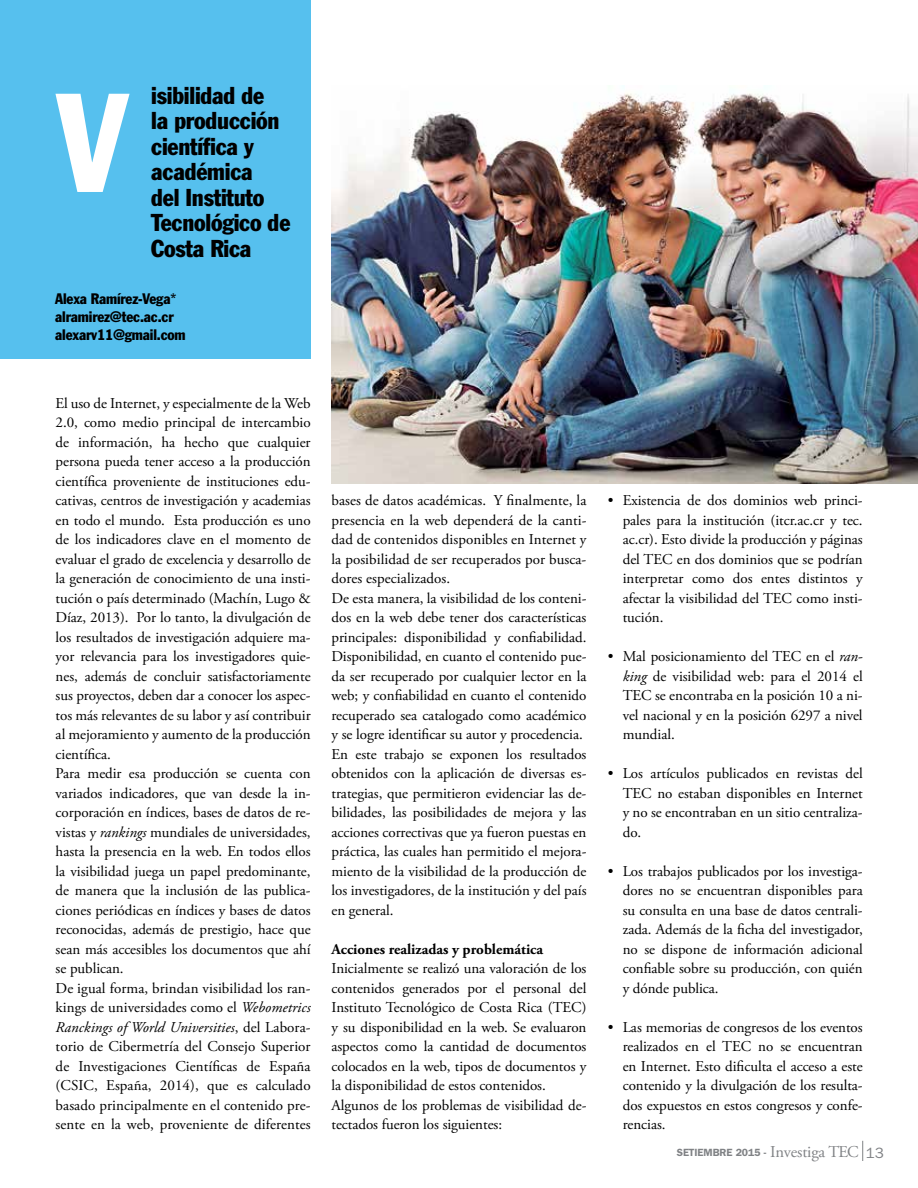
<style>
.page{position:relative;width:918px;height:1188px;background:#fff}
.page>*{position:absolute;margin:0;border:0;box-sizing:border-box;transform-origin:0 0}
.t1{font:condensed 138px "Franklin Gothic";color:#fff}
.t2{font:condensed 24px/25.5px "Franklin Gothic";letter-spacing:-.01em;color:#000}
.t3{font:15px/19.5px "Adobe Garamond Pro";letter-spacing:-.005em;color:#000;text-align:justify}
.t4{font:condensed 15px/18px "Franklin Gothic";letter-spacing:-.01em;color:#000}
.t5{font:700 15px "Adobe Garamond Pro";color:#000}
.t6{font:600 10.5px "Franklin Gothic";letter-spacing:-.01em;color:#808285}
.s1{font-style:italic}
.s2{font-family:"Adobe Garamond Pro";font-weight:400;font-size:16.5px}
.s3{font-weight:400;font-size:15px}
</style>
<div class="page">
<svg style="left:862px;top:1141px;width:1px;height:20px"></svg>
<div style="left:0;top:0;width:310px;height:358px;background:#56c0ee"></div>
<img style="left:332px;top:85px;width:586px;height:399px">
<h1 class="t1" style="left:57px;top:59px;width:73px">V</h1>
<h2 class="t2" style="left:151px;top:82px;width:141px">isibilidad de<br>la producción científica y académica<br>del Instituto<br>Tecnológico de<br>Costa Rica</h2>
<p class="t4" style="left:55px;top:289px;width:132px">Alexa Ramírez-Vega* alramirez@tec.ac.cr alexarv11@gmail.com</p>
<p class="t3" style="left:56px;top:394px;width:257px;text-align:left">El uso de Internet, y especialmente de la Web 2.0, como medio principal de intercambio de información, ha hecho que cualquier persona pueda tener acceso a la producción científica proveniente de instituciones edu&shy;cativas, centros de investigación y academias en todo el mundo. Esta producción es uno de los indicadores clave en el momento de evaluar el grado de excelencia y desarrollo de la generación de conocimiento de una insti&shy;tución o país determinado (Machín, Lugo &amp; Díaz, 2013). Por lo tanto, la divulgación de los resultados de investigación adquiere ma&shy;yor relevancia para los investigadores quie&shy;nes, además de concluir satisfactoriamente sus proyectos, deben dar a conocer los aspec&shy;tos más relevantes de su labor y así contribuir al mejoramiento y aumento de la producción científica.<br>Para medir esa producción se cuenta con variados indicadores, que van desde la in&shy;corporación en índices, bases de datos de re&shy;vistas y <span class="s1">rankings</span> mundiales de universidades, hasta la presencia en la web. En todos ellos la visibilidad juega un papel predominante, de manera que la inclusión de las publica&shy;ciones periódicas en índices y bases de datos reconocidas, además de prestigio, hace que sean más accesibles los documentos que ahí se publican.<br>De igual forma, brindan visibilidad los ran&shy;kings de universidades como el <span class="s1">Webometrics Ranckings of World Universities</span>, del Labora&shy;torio de Cibermetría del Consejo Superior de Investigaciones Científicas de España (CSIC, España, 2014), que es calculado basado principalmente en el contenido pre&shy;sente en la web, proveniente de diferentes</p>
<p class="t3" style="left:332px;top:491px;width:257px;text-align:left">bases de datos académicas. Y finalmente, la presencia en la web dependerá de la canti&shy;dad de contenidos disponibles en Internet y la posibilidad de ser recuperados por busca&shy;dores especializados.<br>De esta manera, la visibilidad de los conteni&shy;dos en la web debe tener dos características principales: disponibilidad y confiabilidad.<br>Disponibilidad, en cuanto el contenido pue&shy;da ser recuperado por cualquier lector en la web; y confiabilidad en cuanto el contenido recuperado sea catalogado como académico y se logre identificar su autor y procedencia.<br>En este trabajo se exponen los resultados obtenidos con la aplicación de diversas es&shy;trategias, que permitieron evidenciar las de&shy;bilidades, las posibilidades de mejora y las acciones correctivas que ya fueron puestas en práctica, las cuales han permitido el mejora&shy;miento de la visibilidad de la producción de los investigadores, de la institución y del país en general.</p>
<p class="t5" style="left:332px;top:940px;width:213px">Acciones realizadas y problemática</p>
<p class="t3" style="left:332px;top:959px;width:257px;text-align:left">Inicialmente se realizó una valoración de los contenidos generados por el personal del Instituto Tecnológico de Costa Rica (TEC) y su disponibilidad en la web. Se evaluaron aspectos como la cantidad de documentos colocados en la web, tipos de documentos y la disponibilidad de estos contenidos.<br>Algunos de los problemas de visibilidad de&shy;tectados fueron los siguientes:</p>
<p class="t3" style="left:623px;top:491px;width:241px;text-indent:-15px">• Existencia de dos dominios web princi&shy;pales para la institución (itcr.ac.cr y tec. ac.cr). Esto divide la producción y páginas del TEC en dos dominios que se podrían interpretar como dos entes distintos y afectar la visibilidad del TEC como insti&shy;tución.</p>
<p class="t3" style="left:623px;top:647px;width:242px;text-indent:-15px">• Mal posicionamiento del TEC en el <span class="s1">ran&shy;king</span> de visibilidad web: para el 2014 el TEC se encontraba en la posición 10 a ni&shy;vel nacional y en la posición 6297 a nivel mundial.</p>
<p class="t3" style="left:623px;top:764px;width:241px;text-indent:-15px">• Los artículos publicados en revistas del TEC no estaban disponibles en Internet y no se encontraban en un sitio centraliza&shy;do.</p>
<p class="t3" style="left:623px;top:862px;width:242px;text-indent:-15px">• Los trabajos publicados por los investiga&shy;dores no se encuentran disponibles para su consulta en una base de datos centrali&shy;zada. Además de la ficha del investigador, no se dispone de información adicional confiable sobre su producción, con quién y dónde publica.</p>
<p class="t3" style="left:623px;top:1018px;width:241px;text-indent:-15px">• Las memorias de congresos de los eventos realizados en el TEC no se encuentran en Internet. Esto dificulta el acceso a este contenido y la divulgación de los resulta&shy;dos expuestos en estos congresos y confe&shy;rencias.</p>
<p class="t6" style="left:677px;top:1146px;width:209px">SETIEMBRE 2015 - <span class="s2">Investiga TEC</span> <span class="s3">13</span></p>
</div>
